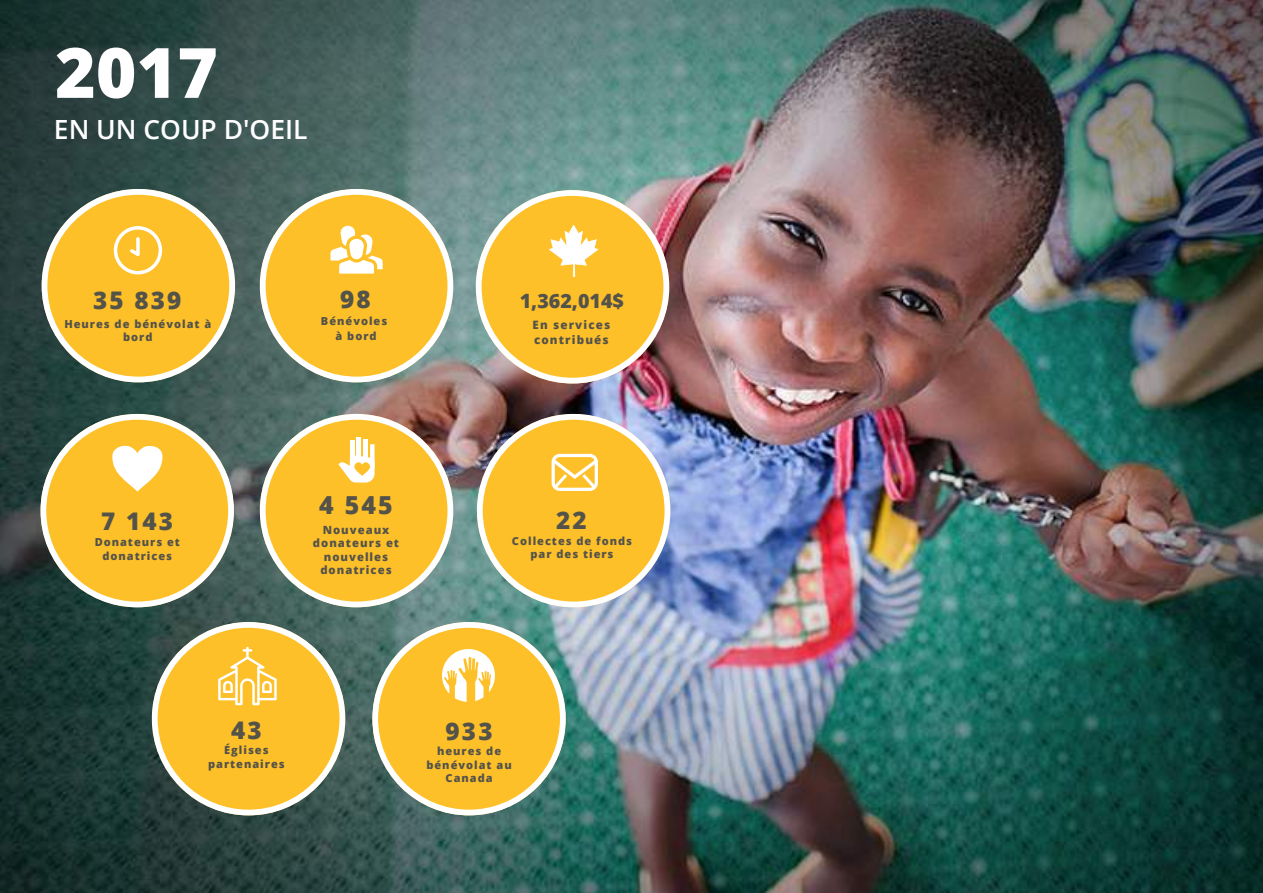
<style>
.page{position:relative;width:1263px;height:893px;background:#fff}
.page>*{position:absolute;margin:0;border:0;box-sizing:border-box;transform-origin:0 0}
.t1{font:800 69.45px "Open Sans";color:#fff}
.t2{font:600 26.4px "Open Sans";color:#fff}
.t3{font:800 24.9px "Open Sans";color:#54534a}
.t4{font:800 24.3px "Open Sans";letter-spacing:.09em;color:#54534a}
.t5{font:800 19.65px "Open Sans";color:#54534a}
.t6{font:800 11.55px/14.5px "Open Sans";letter-spacing:.1em;color:#54534a}
.t7{font:800 11.25px/13.5px "Open Sans";letter-spacing:.09em;color:#54534a;text-align:center}
.t8{font:800 11.1px/13.5px "Open Sans";letter-spacing:.09em;color:#54534a;text-align:center}
</style>
<div class="page">
<img style="left:0;top:0;width:1263px;height:893px">
<svg style="left:42px;top:189px;width:193px;height:193px;background:#d3af47"></svg>
<svg style="left:476px;top:190px;width:193px;height:194px;background:#e7ba57"></svg>
<svg style="left:40px;top:414px;width:194px;height:193px;background:#d2af4c"></svg>
<svg style="left:260px;top:189px;width:193px;height:193px;background:#deb954"></svg>
<svg style="left:477px;top:414px;width:193px;height:193px;background:#e1ba59"></svg>
<svg style="left:152px;top:622px;width:193px;height:193px;background:#d4af49"></svg>
<svg style="left:260px;top:414px;width:193px;height:193px;background:#ddb54f"></svg>
<svg style="left:372px;top:622px;width:194px;height:193px;background:#d7b854"></svg>
<h1 class="t1" style="left:55px;top:20px;width:164px">2017</h1>
<h2 class="t2" style="left:54px;top:112px;width:255px">EN UN COUP D'OEIL</h2>
<h3 class="t4" style="left:93px;top:282px;width:90px">35 839</h3>
<p class="t8" style="left:64px;top:317px;width:148px">Heures de bénévolat à bord</p>
<h3 class="t4" style="left:340px;top:281px;width:32px">98</h3>
<p class="t8" style="left:321px;top:313px;width:68px;line-height:14.5px">Bénévoles à bord</p>
<h3 class="t5" style="left:520px;top:286px;width:106px">1,362,014$</h3>
<p class="t6" style="left:532px;top:317px;width:79px">En services contribués</p>
<h3 class="t4" style="left:101px;top:503px;width:73px">7 143</h3>
<p class="t8" style="left:95px;top:535px;width:87px">Donateurs et donatrices</p>
<h3 class="t3" style="left:319px;top:486px;width:75px">4 545</h3>
<p class="t7" style="left:313px;top:522px;width:88px">Nouveaux donateurs et nouvelles donatrices</p>
<h3 class="t4" style="left:556px;top:502px;width:32px">22</h3>
<p class="t8" style="left:512px;top:534px;width:122px">Collectes de fonds par des tiers</p>
<h3 class="t4" style="left:231px;top:711px;width:32px">43</h3>
<p class="t8" style="left:208px;top:743px;width:78px">Églises partenaires</p>
<h3 class="t4" style="left:446px;top:712px;width:48px">933</h3>
<p class="t8" style="left:426px;top:744px;width:87px">heures de bénévolat au<br>Canada</p>
</div>
